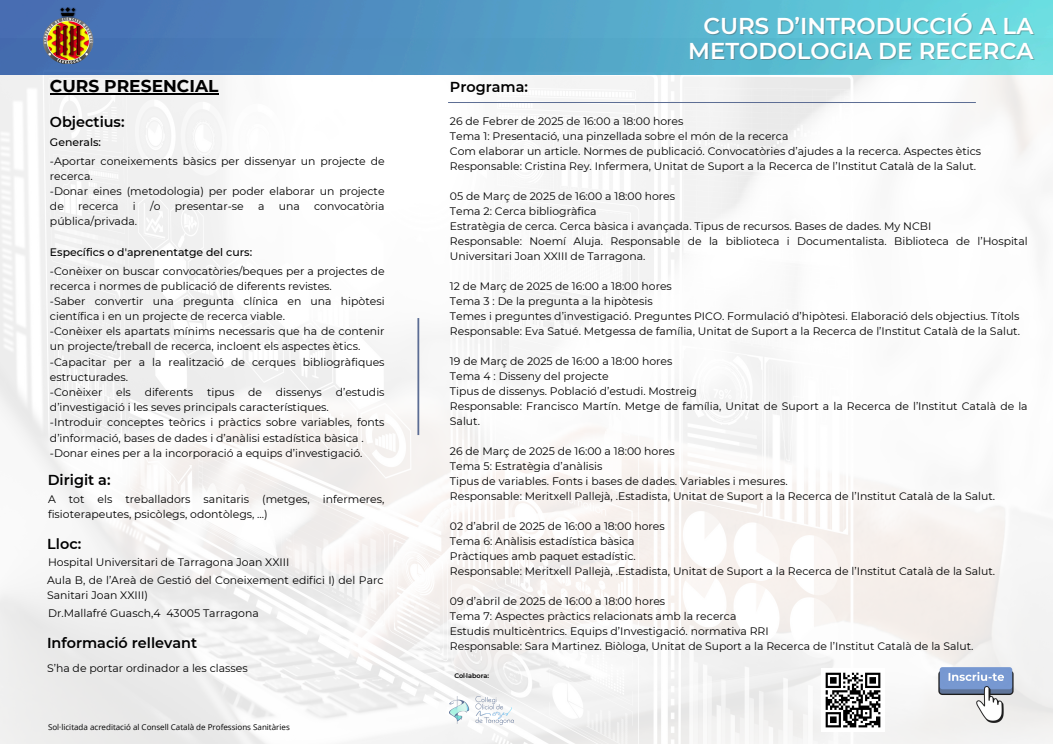
<style>
.page{position:relative;width:1053px;height:744px;background:#fff}
.page>*{position:absolute;margin:0;border:0;box-sizing:border-box;transform-origin:0 0}
.t1{font:600 22.92px "Montserrat";color:#fff}
.t2{font:700 17.08px "Montserrat";color:#000}
.t3{font:600 14.4px "Montserrat";color:#000}
.t4{font:10.88px/15px "Montserrat";color:#000}
.t5{font:500 10.88px "Montserrat";color:#000}
.t6{font:8px "Open Sans";color:#000}
.t7{font:600 6.52px "Montserrat";color:#000}
</style>
<div class="page">
<img style="left:0;top:74px;width:1052px;height:670px">
<img style="left:0;top:0;width:1052px;height:74px">
<hr style="left:417px;top:318px;width:2px;height:117px;background:#5c6d94">
<img style="left:42px;top:8px;width:51px;height:56px">
<hr style="left:448px;top:102px;width:527px;height:1px;background:#5c6d94">
<img style="left:934px;top:666px;width:83px;height:59px">
<img style="left:450px;top:696px;width:63px;height:29px">
<svg style="left:821px;top:668px;width:63px;height:64px"></svg>
<svg style="left:825px;top:673px;width:55px;height:54px"></svg>
<hr style="left:50px;top:93px;width:168px;height:1px;background:#000">
<p class="t2" style="left:50px;top:75px;width:170px">CURS PRESENCIAL</p>
<h3 class="t3" style="left:450px;top:78px;width:79px">Programa:</h3>
<h5 class="t1" style="left:703px;top:11px;width:331px">CURS D’INTRODUCCIÓ A LA</h5>
<h4 class="t1" style="left:688px;top:37px;width:347px">METODOLOGIA DE RECERCA</h4>
<h3 class="t3" style="left:50px;top:113px;width:76px">Objectius:</h3>
<h5 class="t5" style="left:50px;top:135px;width:53px">Generals:</h5>
<h3 class="t4" style="left:50px;top:153px;width:336px;line-height:15.2px">-Aportar coneixements bàsics per dissenyar un projecte de recerca.<br>-Donar eines (metodologia) per poder elaborar un projecte de</h3>
<h3 class="t4" style="left:78px;top:199px;width:42px">recerca</h3>
<h3 class="t4" style="left:133px;top:199px;width:4px">i</h3>
<h3 class="t4" style="left:150px;top:199px;width:12px">/o</h3>
<h3 class="t4" style="left:175px;top:199px;width:70px">presentar-se</h3>
<h3 class="t4" style="left:258px;top:199px;width:8px">a</h3>
<h3 class="t4" style="left:279px;top:199px;width:23px">una</h3>
<h3 class="t4" style="left:314px;top:199px;width:72px">convocatòria</h3>
<h3 class="t4" style="left:50px;top:214px;width:89px">pública/privada.</h3>
<h5 class="t5" style="left:50px;top:245px;width:204px">Específics o d'aprenentatge del curs:</h5>
<h6 class="t4" style="left:50px;top:263px;width:336px;line-height:15.2px">-Conèixer on buscar convocatòries/beques per a projectes de recerca i normes de publicació de diferents revistes.<br>-Saber convertir una pregunta clínica en una hipòtesi científica i en un projecte de recerca viable.<br>-Conèixer els apartats mínims necessaris que ha de contenir un projecte/treball de recerca, incloent els aspectes ètics. -Capacitar per a la realització de cerques bibliogràfiques estructurades.<br>-Conèixer</h6>
<h6 class="t4" style="left:116px;top:385px;width:16px">els</h6>
<h6 class="t4" style="left:145px;top:385px;width:50px">diferents</h6>
<h6 class="t4" style="left:207px;top:385px;width:29px">tipus</h6>
<h6 class="t4" style="left:248px;top:385px;width:15px">de</h6>
<h6 class="t4" style="left:276px;top:385px;width:48px">dissenys</h6>
<h6 class="t4" style="left:335px;top:385px;width:50px">d’estudis</h6>
<h6 class="t4" style="left:50px;top:400px;width:336px;line-height:15.2px">d’investigació i les seves principals característiques.<br>-Introduir conceptes teòrics i pràctics sobre variables, fonts d’informació, bases de dades i d’anàlisi estadística bàsica . -Donar eines per a la incorporació a equips d’investigació.</h6>
<p class="t3" style="left:48px;top:471px;width:64px">Dirigit a:</p>
<h5 class="t4" style="left:48px;top:492px;width:338px">A tot els treballadors sanitaris (metges, infermeres, fisioterapeutes, psicòlegs, odontòlegs, ...)</h5>
<h5 class="t3" style="left:47px;top:535px;width:35px">Lloc:</h5>
<h3 class="t4" style="left:47px;top:573px;width:338px">Aula B, de l’Areà de Gestió del Coneixement edifici I) del Parc<br>Sanitari Joan XXIII)</h3>
<h5 class="t4" style="left:48px;top:606px;width:212px">Dr.Mallafré Guasch,4 43005 Tarragona</h5>
<h5 class="t4" style="left:48px;top:555px;width:243px">Hospital Universitari de Tarragona Joan XXIII</h5>
<h5 class="t3" style="left:47px;top:634px;width:152px">Informació rellevant</h5>
<h5 class="t4" style="left:47px;top:660px;width:202px">S’ha de portar ordinador a les classes</h5>
<h5 class="t6" style="left:48px;top:721px;width:243px">Sol·licitada acreditació al Consell Català de Professions Sanitàries</h5>
<p class="t4" style="left:450px;top:114px;width:533px">26 de Febrer de 2025 de 16:00 a 18:00 hores<br>Tema 1: Presentació, una pinzellada sobre el món de la recerca<br>Com elaborar un article. Normes de publicació. Convocatòries d’ajudes a la recerca. Aspectes ètics Responsable: Cristina Rey. Infermera, Unitat de Suport a la Recerca de l’Institut Català de la Salut.</p>
<p class="t4" style="left:450px;top:189px;width:579px">05 de Març de 2025 de 16:00 a 18:00 hores<br>Tema 2: Cerca bibliogràfica<br>Estratègia de cerca. Cerca bàsica i avançada. Tipus de recursos. Bases de dades. My NCBI<br>Responsable: Noemí Aluja. Responsable de la biblioteca i Documentalista. Biblioteca de l’Hospital Universitari Joan XXIII de Tarragona.</p>
<h1 class="t4" style="left:450px;top:279px;width:571px">12 de Març de 2025 de 16:00 a 18:00 hores<br>Tema 3 : De la pregunta a la hipòtesis<br>Temes i preguntes d’investigació. Preguntes PICO. Formulació d’hipòtesi. Elaboració dels objectius. Títols Responsable: Eva Satué. Metgessa de família, Unitat de Suport a la Recerca de l’Institut Català de la Salut.</h1>
<p class="t4" style="left:450px;top:354px;width:579px">19 de Març de 2025 de 16:00 a 18:00 hores<br>Tema 4 : Disseny del projecte<br>Tipus de dissenys. Població d’estudi. Mostreig<br>Responsable: Francisco Martín. Metge de família, Unitat de Suport a la Recerca de l’Institut Català de la Salut.</p>
<h2 class="t4" style="left:450px;top:444px;width:546px">26 de Març de 2025 de 16:00 a 18:00 hores<br>Tema 5: Estratègia d’anàlisis<br>Tipus de variables. Fonts i bases de dades. Variables i mesures.<br>Responsable: Meritxell Pallejà, .Estadista, Unitat de Suport a la Recerca de l’Institut Català de la Salut.</h2>
<h3 class="t4" style="left:450px;top:519px;width:546px">02 d’abril de 2025 de 16:00 a 18:00 hores<br>Tema 6: Anàlisis estadística bàsica<br>Pràctiques amb paquet estadístic.<br>Responsable: Meritxell Pallejà, .Estadista, Unitat de Suport a la Recerca de l’Institut Català de la Salut.</h3>
<h4 class="t4" style="left:450px;top:594px;width:525px">09 d’abril de 2025 de 16:00 a 18:00 hores<br>Tema 7: Aspectes pràctics relacionats amb la recerca<br>Estudis multicèntrics. Equips d’Investigació. normativa RRI<br>Responsable: Sara Martinez. Biòloga, Unitat de Suport a la Recerca de l’Institut Català de la Salut.</h4>
<h5 class="t7" style="left:454px;top:672px;width:36px">Col·labora:</h5>
</div>
